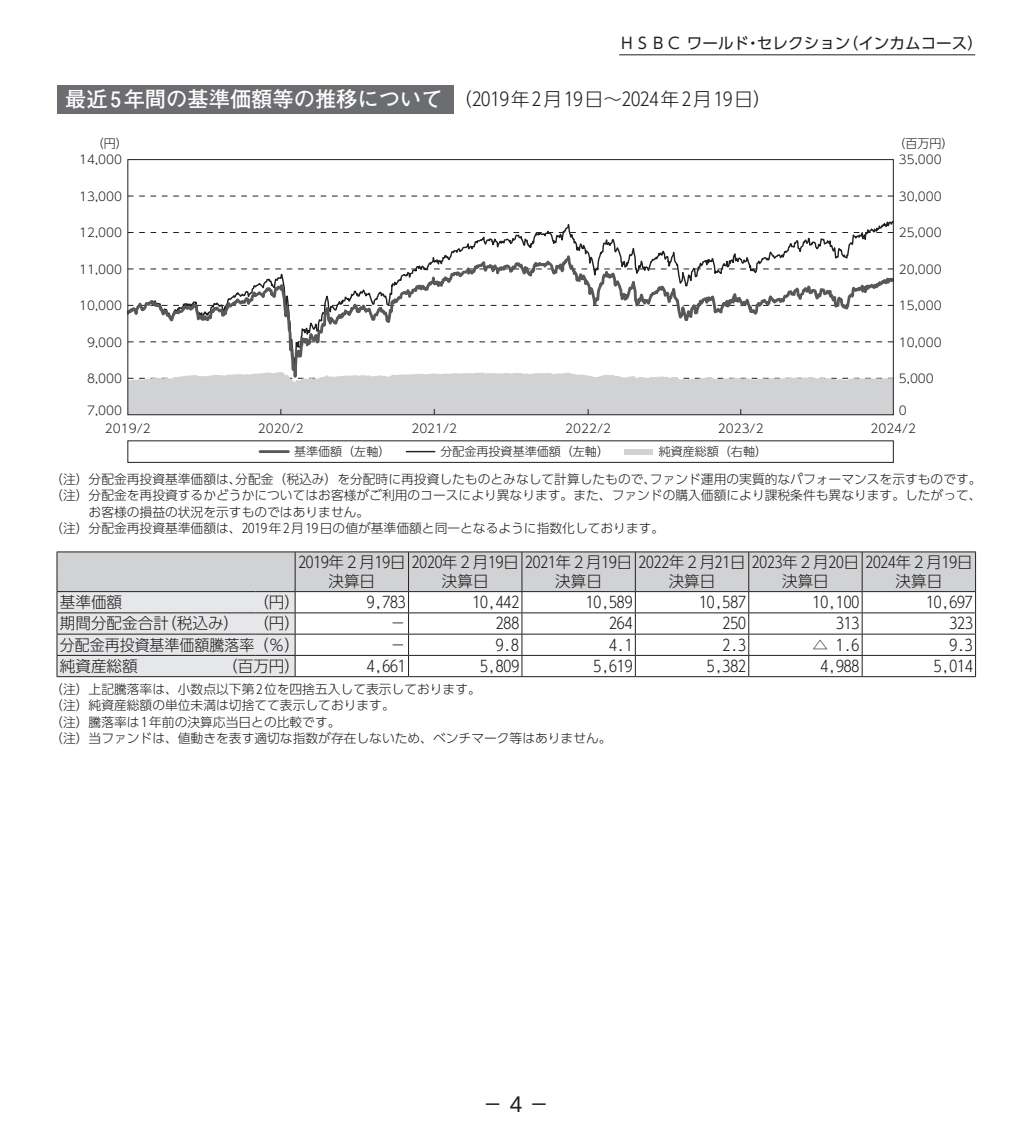
<style>
.page{position:relative;width:1032px;height:1134px;background:#fff}
.page>*{position:absolute;margin:0;border:0;box-sizing:border-box;transform-origin:0 0}
.t1{font:19.8px "UD Shin Go Pro";color:#231f20}
.t2{font:300 18.4px "UD Shin Go Pro";letter-spacing:.125em;color:#231f20}
.t3{font:300 15.6px/18.4px "UD Shin Go Pro";color:#231f20}
.t4{font:15.6px "UD Shin Go Pro";color:#231f20}
.t5{font:300 15.6px "UD Shin Go Pro";color:#231f20;scale:.96 1}
.t6{font:300 12.8px/16.4px "UD Shin Go Pro";color:#231f20}
.t7{font:300 12px "UD Shin Go Pro";color:#231f20}
.s1{font-family:"Futo Go B101 Pro";font-weight:700;font-size:21.2px;color:#fff}
</style>
<div class="page">
<div style="left:57px;top:85px;width:397px;height:28px;background:#6c6d70"></div>
<div style="left:625px;top:449px;width:28px;height:5px;background:#d1d2d4"></div>
<hr style="left:260px;top:450px;width:28px;height:3px;background:#57585a">
<svg style="left:406px;top:451px;width:29px;height:1px"></svg>
<div style="left:128px;top:441px;width:765px;height:22px;border:1px solid #231f20"></div>
<svg style="left:130px;top:196px;width:761px;height:1px"></svg>
<svg style="left:130px;top:221px;width:761px;height:24px"></svg>
<svg style="left:130px;top:245px;width:761px;height:127px"></svg>
<svg style="left:130px;top:372px;width:761px;height:41px;background:#d5d5d7"></svg>
<div style="left:128px;top:159px;width:765px;height:256px;border:1px solid #231f20"></div>
<svg style="left:57px;top:552px;width:919px;height:125px"></svg>
<hr style="left:619px;top:54px;width:356px;height:1px;background:#231f20">
<p class="t4" style="left:619px;top:31px;width:365px">ＨＳＢＣ ワールド・セレクション（インカムコース）</p>
<h2 class="t2" style="left:65px;top:84px;width:708px"><span class="s1">最近5年間の基準価額等の推移について</span>（2019年2月19日～2024年2月19日）</h2>
<p class="t7" style="left:92px;top:133px;width:38px">（円）</p>
<p class="t7" style="left:893px;top:133px;width:62px">（百万円）</p>
<p class="t7" style="left:79px;top:150px;width:44px">14,000</p>
<p class="t7" style="left:899px;top:150px;width:44px">35,000</p>
<p class="t7" style="left:79px;top:186px;width:44px">13,000</p>
<p class="t7" style="left:899px;top:186px;width:44px">30,000</p>
<p class="t7" style="left:79px;top:223px;width:44px">12,000</p>
<p class="t7" style="left:899px;top:223px;width:44px">25,000</p>
<p class="t7" style="left:79px;top:259px;width:44px">11,000</p>
<p class="t7" style="left:899px;top:259px;width:44px">20,000</p>
<p class="t7" style="left:79px;top:296px;width:44px">10,000</p>
<p class="t7" style="left:899px;top:296px;width:44px">15,000</p>
<p class="t7" style="left:87px;top:332px;width:36px">9,000</p>
<p class="t7" style="left:899px;top:332px;width:44px">10,000</p>
<p class="t7" style="left:87px;top:369px;width:36px">8,000</p>
<p class="t7" style="left:899px;top:369px;width:36px">5,000</p>
<p class="t7" style="left:87px;top:400px;width:36px">7,000</p>
<p class="t7" style="left:899px;top:400px;width:9px">0</p>
<p class="t7" style="left:105px;top:419px;width:47px">2019/2</p>
<p class="t7" style="left:258px;top:419px;width:47px">2020/2</p>
<p class="t7" style="left:411px;top:419px;width:47px">2021/2</p>
<p class="t7" style="left:565px;top:419px;width:47px">2022/2</p>
<p class="t7" style="left:718px;top:419px;width:47px">2023/2</p>
<p class="t7" style="left:870px;top:419px;width:47px">2024/2</p>
<p class="t6" style="left:50px;top:471px;width:933px">（注）分配金再投資基準価額は、分配金（税込み）を分配時に再投資したものとみなして計算したもので、ファンド運用の実質的なパフォーマンスを示すものです。</p>
<p class="t6" style="left:50px;top:487px;width:933px">（注）分配金を再投資するかどうかについてはお客様がご利用のコースにより異なります。また、ファンドの購入価額により課税条件も異なります。したがって、</p>
<p class="t6" style="left:89px;top:503px;width:282px">お客様の損益の状況を示すものではありません。</p>
<p class="t6" style="left:50px;top:520px;width:615px">（注）分配金再投資基準価額は、2019年2月19日の値が基準価額と同一となるように指数化しております。</p>
<p class="t3" style="left:328px;top:553px;width:645px;text-indent:-30px">2019年2月19日 2020年2月19日 2021年2月19日 2022年2月21日 2023年2月20日 2024年2月19日決算日</p>
<p class="t7" style="left:294px;top:442px;width:98px">基準価額（左軸）</p>
<p class="t7" style="left:440px;top:442px;width:170px">分配金再投資基準価額（左軸）</p>
<p class="t7" style="left:659px;top:442px;width:110px">純資産総額（右軸）</p>
<p class="t3" style="left:442px;top:571px;width:48px">決算日</p>
<p class="t3" style="left:555px;top:571px;width:48px">決算日</p>
<p class="t3" style="left:669px;top:571px;width:48px">決算日</p>
<p class="t3" style="left:782px;top:571px;width:48px">決算日</p>
<p class="t3" style="left:895px;top:571px;width:48px">決算日</p>
<p class="t3" style="left:60px;top:592px;width:64px">基準価額</p>
<p class="t3" style="left:253px;top:592px;width:48px">（円）</p>
<p class="t3" style="left:367px;top:592px;width:40px">9,783</p>
<p class="t3" style="left:472px;top:592px;width:48px">10,442</p>
<p class="t3" style="left:586px;top:592px;width:48px">10,589</p>
<p class="t3" style="left:699px;top:592px;width:48px">10,587</p>
<p class="t3" style="left:812px;top:592px;width:48px">10,100</p>
<p class="t3" style="left:926px;top:592px;width:48px">10,697</p>
<p class="t3" style="left:60px;top:614px;width:242px">期間分配金合計（税込み） （円）</p>
<p class="t3" style="left:390px;top:614px;width:17px">－</p>
<p class="t3" style="left:496px;top:614px;width:25px">288</p>
<p class="t3" style="left:609px;top:614px;width:25px">264</p>
<p class="t3" style="left:722px;top:614px;width:25px">250</p>
<p class="t3" style="left:836px;top:614px;width:25px">313</p>
<p class="t3" style="left:949px;top:614px;width:25px">323</p>
<p class="t5" style="left:60px;top:632px;width:252px">分配金再投資基準価額騰落率（％）</p>
<p class="t3" style="left:390px;top:635px;width:17px">－</p>
<p class="t3" style="left:496px;top:635px;width:25px">9.8</p>
<p class="t3" style="left:609px;top:635px;width:25px">4.1</p>
<p class="t3" style="left:722px;top:635px;width:25px">2.3</p>
<p class="t3" style="left:812px;top:635px;width:48px">△ 1.6</p>
<p class="t3" style="left:949px;top:635px;width:25px">9.3</p>
<p class="t3" style="left:60px;top:656px;width:79px">純資産総額</p>
<p class="t3" style="left:222px;top:656px;width:79px">（百万円）</p>
<p class="t3" style="left:367px;top:656px;width:40px">4,661</p>
<p class="t3" style="left:480px;top:656px;width:40px">5,809</p>
<p class="t3" style="left:593px;top:656px;width:40px">5,619</p>
<p class="t3" style="left:707px;top:656px;width:40px">5,382</p>
<p class="t3" style="left:820px;top:656px;width:40px">4,988</p>
<p class="t3" style="left:934px;top:656px;width:40px">5,014</p>
<p class="t6" style="left:50px;top:680px;width:563px">（注）上記騰落率は、小数点以下第2位を四捨五入して表示しております。<br>（注）純資産総額の単位未満は切捨てて表示しております。<br>（注）騰落率は1年前の決算応当日との比較です。<br>（注）当ファンドは、値動きを表す適切な指数が存在しないため、ベンチマーク等はありません。</p>
<h1 class="t1" style="left:483px;top:1088px;width:67px">－ 4 －</h1>
</div>
